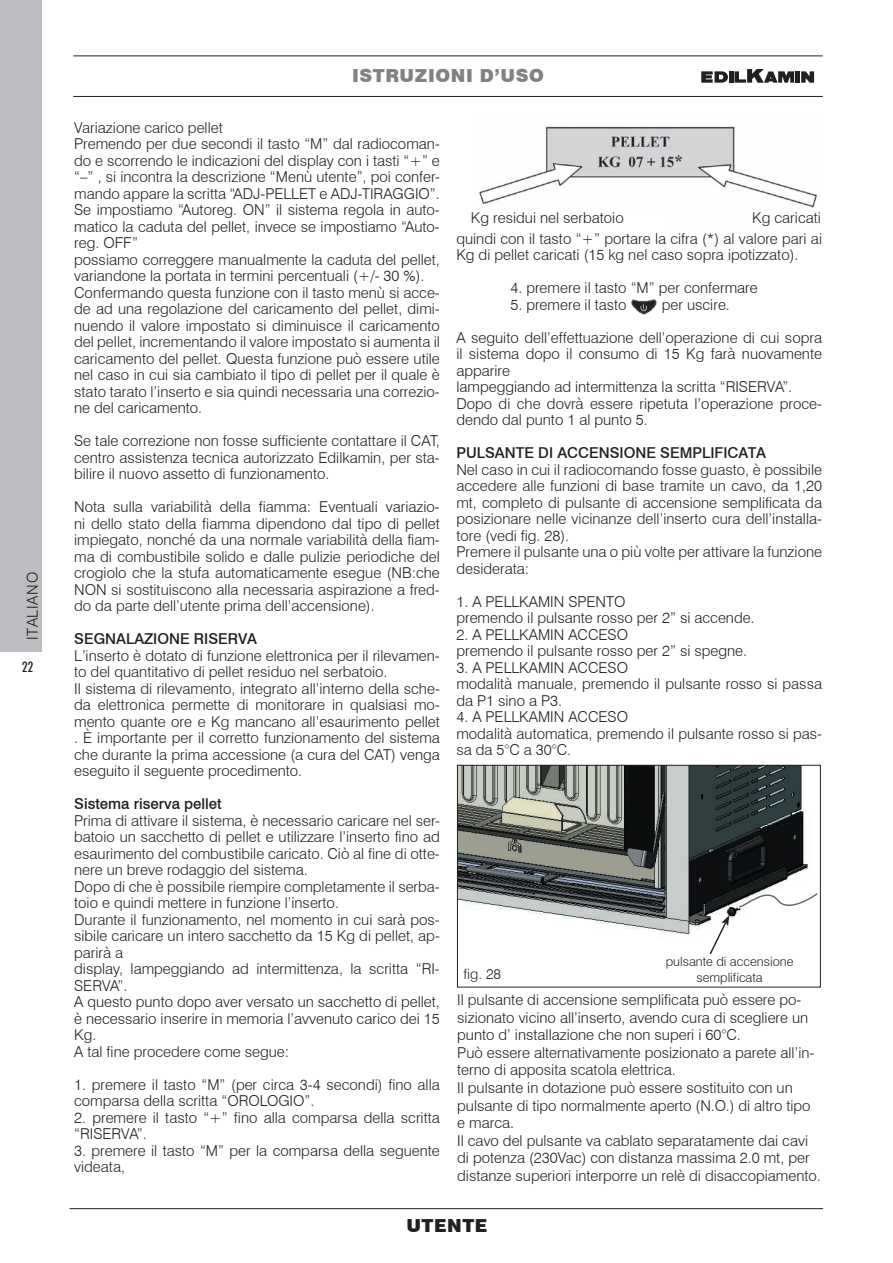
<style>
.page{position:relative;width:893px;height:1263px;background:#fff}
.page>*{position:absolute;margin:0;border:0;box-sizing:border-box;transform-origin:0 0}
.t1{font:900 18px "Swiss 721 BT";letter-spacing:.03em;color:#808285}
.t2{font:900 18px "Swiss 721 BT";letter-spacing:.03em;color:#231f20}
.t3{font:300 15px/16.5px "Swiss 721 BT";color:#231f20}
.t4{font:500 15px "Swiss 721 BT";color:#231f20}
.t5{font:300 15px "Swiss 721 BT";letter-spacing:.05em;color:#231f20}
.t6{font:300 14.25px "Swiss 721 BT";color:#231f20}
.t7{font:500 condensed 14.25px "Futura BT";color:#231f20}
.t8{font:300 12.9px/15.5px "Swiss 721 BT";color:#231f20;text-align:center}
</style>
<div class="page">
<div style="left:0;top:0;width:42px;height:652px;background:#bcbdc0"></div>
<img style="left:474px;top:126px;width:343px;height:82px">
<img style="left:631px;top:300px;width:26px;height:14px">
<img style="left:459px;top:767px;width:349px;height:168px">
<div style="left:457px;top:765px;width:363px;height:222px;border:1px solid #231f20"></div>
<svg style="left:708px;top:915px;width:21px;height:40px"></svg>
<svg style="left:738px;top:886px;width:81px;height:30px"></svg>
<hr style="left:70px;top:1208px;width:753px;height:1px;background:#231f20">
<hr style="left:73px;top:56px;width:750px;height:1px;background:#231f20">
<hr style="left:73px;top:96px;width:750px;height:1px;background:#231f20">
<div style="left:795px;top:71px;width:5px;height:12px;background:#231f20"></div>
<hr style="left:729px;top:71px;width:4px;height:12px;background:#231f20">
<svg style="left:701px;top:71px;width:27px;height:12px"></svg>
<svg style="left:734px;top:69px;width:60px;height:14px"></svg>
<svg style="left:801px;top:71px;width:13px;height:12px"></svg>
<p class="t5" style="left:24px;top:640px;width:70px;rotate:-90deg">ITALIANO</p>
<p class="t7" style="left:22px;top:658px;width:12px">22</p>
<p class="t1" style="left:352px;top:65px;width:193px">ISTRUZIONI D’USO</p>
<p class="t3" style="left:74px;top:119px;width:367px">Variazione carico pellet<br>Premendo per due secondi il tasto “M” dal radiocoman&shy;do e scorrendo le indicazioni del display con i tasti “+” e “–” , si incontra la descrizione “Menù utente”, poi confer&shy;mando appare la scritta “ADJ-PELLET e ADJ-TIRAGGIO”.<br>Se impostiamo “Autoreg. ON” il sistema regola in auto&shy;matico la caduta del pellet, invece se impostiamo “Auto&shy;reg. OFF”<br>possiamo correggere manualmente la caduta del pellet, variandone la portata in termini percentuali (+/- 30 %).<br>Confermando questa funzione con il tasto menù si acce&shy;de ad una regolazione del caricamento del pellet, dimi&shy;nuendo il valore impostato si diminuisce il caricamento del pellet, incrementando il valore impostato si aumenta il caricamento del pellet. Questa funzione può essere utile nel caso in cui sia cambiato il tipo di pellet per il quale è stato tarato l’inserto e sia quindi necessaria una correzio&shy;ne del caricamento.</p>
<p class="t3" style="left:74px;top:432px;width:367px;text-align:justify">Se tale correzione non fosse sufficiente contattare il CAT, centro assistenza tecnica autorizzato Edilkamin, per sta&shy;bilire il nuovo assetto di funzionamento.</p>
<p class="t3" style="left:74px;top:498px;width:367px;text-align:justify">Nota sulla variabilità della fiamma: Eventuali variazio&shy;ni dello stato della fiamma dipendono dal tipo di pellet impiegato, nonché da una normale variabilità della fiam&shy;ma di combustibile solido e dalle pulizie periodiche del crogiolo che la stufa automaticamente esegue (NB:che NON si sostituiscono alla necessaria aspirazione a fred&shy;do da parte dell’utente prima dell’accensione).</p>
<p class="t4" style="left:74px;top:630px;width:184px">SEGNALAZIONE RISERVA</p>
<p class="t3" style="left:74px;top:647px;width:367px">L’inserto è dotato di funzione elettronica per il rilevamen&shy;to del quantitativo di pellet residuo nel serbatoio.<br>Il sistema di rilevamento, integrato all’interno della sche&shy;da elettronica permette di monitorare in qualsiasi mo&shy;mento quante ore e Kg mancano all’esaurimento pellet . È importante per il corretto funzionamento del sistema che durante la prima accessione (a cura del CAT) venga eseguito il seguente procedimento.</p>
<p class="t4" style="left:74px;top:795px;width:149px">Sistema riserva pellet</p>
<p class="t3" style="left:74px;top:812px;width:367px">Prima di attivare il sistema, è necessario caricare nel ser&shy;batoio un sacchetto di pellet e utilizzare l’inserto fino ad esaurimento del combustibile caricato. Ciò al fine di otte&shy;nere un breve rodaggio del sistema.<br>Dopo di che è possibile riempire completamente il serba&shy;toio e quindi mettere in funzione l’inserto.<br>Durante il funzionamento, nel momento in cui sarà pos&shy;sibile caricare un intero sacchetto da 15 Kg di pellet, ap&shy;parirà a<br>display, lampeggiando ad intermittenza, la scritta “RI-SERVA”.<br>A questo punto dopo aver versato un sacchetto di pellet, è necessario inserire in memoria l’avvenuto carico dei 15<br>Kg.<br>A tal fine procedere come segue:</p>
<p class="t3" style="left:74px;top:1076px;width:367px">1. premere il tasto “M” (per circa 3-4 secondi) fino alla comparsa della scritta “OROLOGIO”.</p>
<p class="t3" style="left:74px;top:1109px;width:367px">2. premere il tasto “+” fino alla comparsa della scritta “RISERVA”.</p>
<p class="t3" style="left:74px;top:1142px;width:367px">3. premere il tasto “M” per la comparsa della seguente videata,</p>
<p class="t3" style="left:456px;top:207px;width:367px;line-height:20.7px;text-align:right">Kg caricati<br>quindi con il tasto “+” portare la cifra (*) al valore pari ai</p>
<p class="t3" style="left:456px;top:247px;width:344px">Kg di pellet caricati (15 kg nel caso sopra ipotizzato).</p>
<p class="t3" style="left:510px;top:280px;width:249px">4. premere il tasto “M” per confermare</p>
<p class="t3" style="left:510px;top:296px;width:118px">5. premere il tasto</p>
<p class="t3" style="left:662px;top:296px;width:70px">per uscire.</p>
<p class="t3" style="left:456px;top:329px;width:367px">A seguito dell’effettuazione dell’operazione di cui sopra il sistema dopo il consumo di 15 Kg farà nuovamente apparire<br>lampeggiando ad intermittenza la scritta “RISERVA”.<br>Dopo di che dovrà essere ripetuta l’operazione proce&shy;dendo dal punto 1 al punto 5.</p>
<p class="t4" style="left:456px;top:444px;width:311px">PULSANTE DI ACCENSIONE SEMPLIFICATA</p>
<p class="t3" style="left:456px;top:461px;width:367px">Nel caso in cui il radiocomando fosse guasto, è possibile accedere alle funzioni di base tramite un cavo, da 1,20 mt, completo di pulsante di accensione semplificata da posizionare nelle vicinanze dell’inserto cura dell’installa&shy;tore (vedi fig. 28).<br>Premere il pulsante una o più volte per attivare la funzione desiderata:</p>
<p class="t3" style="left:456px;top:593px;width:300px">1. A PELLKAMIN SPENTO<br>premendo il pulsante rosso per 2” si accende.</p>
<p class="t3" style="left:456px;top:626px;width:292px">2. A PELLKAMIN ACCESO<br>premendo il pulsante rosso per 2” si spegne.</p>
<p class="t3" style="left:456px;top:659px;width:367px">3. A PELLKAMIN ACCESO<br>modalità manuale, premendo il pulsante rosso si passa da P1 sino a P3.</p>
<p class="t3" style="left:456px;top:709px;width:367px">4. A PELLKAMIN ACCESO<br>modalità automatica, premendo il pulsante rosso si pas&shy;sa da 5°C a 30°C.</p>
<p class="t3" style="left:471px;top:209px;width:154px">Kg residui nel serbatoio</p>
<p class="t6" style="left:463px;top:965px;width:39px">fig. 28</p>
<p class="t8" style="left:666px;top:954px;width:129px">pulsante di accensione semplificata</p>
<p class="t3" style="left:457px;top:991px;width:365px;line-height:17.5px">Il pulsante di accensione semplificata può essere po&shy;sizionato vicino all’inserto, avendo cura di scegliere un punto d’ installazione che non superi i 60°C.<br>Può essere alternativamente posizionato a parete all’in&shy;terno di apposita scatola elettrica.<br>Il pulsante in dotazione può essere sostituito con un pulsante di tipo normalmente aperto (N.O.) di altro tipo e marca.<br>Il cavo del pulsante va cablato separatamente dai cavi di potenza (230Vac) con distanza massima 2.0 mt, per distanze superiori interporre un relè di disaccopiamento.</p>
<p class="t2" style="left:406px;top:1215px;width:83px">UTENTE</p>
</div>
